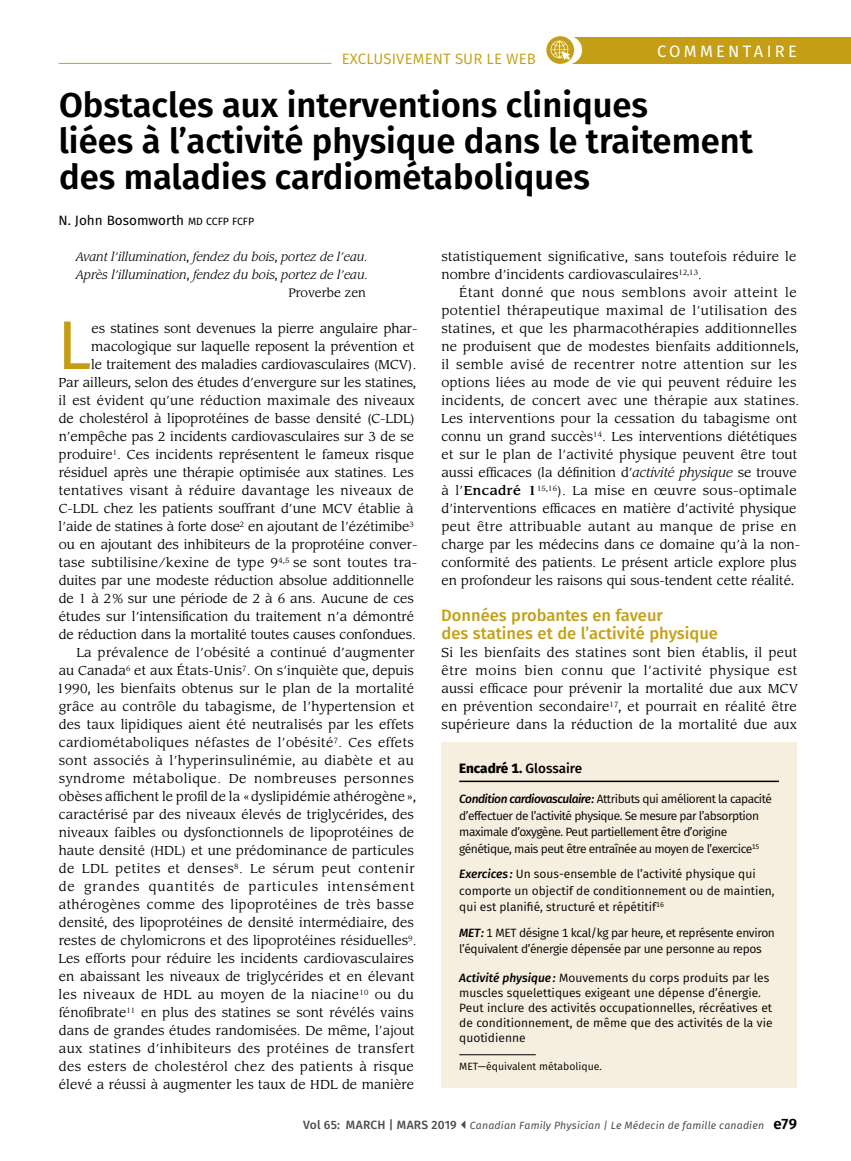
<style>
.page{position:relative;width:851px;height:1161px;background:#fff}
.page>*{position:absolute;margin:0;border:0;box-sizing:border-box;transform-origin:0 0}
.t1{font:68.85px "Fira Sans";color:#c49f16}
.t2{font:600 34.5px/36px "Fira Sans";color:#000}
.t3{font:500 16.5px/18px "Fira Sans";color:#c49f16}
.t4{font:16.5px "Fira Sans";letter-spacing:.2em;color:#fff}
.t5{font:15px "Fira Sans";letter-spacing:.01em;color:#c49f16}
.t6{font:13.5px "Fira Sans";color:#000}
.t7{font:800 13.5px "Fira Sans";letter-spacing:-.005em;color:#000}
.t8{font:12.75px/18px "Leawood Std";letter-spacing:.005em;color:#000}
.t9{font:12px/15px "Fira Sans";letter-spacing:-.015em;color:#000}
.t10{font:12px/16.5px "Fira Sans";letter-spacing:-.04em;color:#000}
.t11{font:italic 12px/18px "Leawood Std";color:#000;text-align:right}
.t12{font:italic 10.5px "Fira Sans";letter-spacing:.015em;color:#4d4d4f}
.t13{font:10.5px "Fira Sans";color:#000}
.s1{font-size:10.5px}
.s2{font-family:"Fira Sans";font-style:normal}
.s3{font-style:normal}
.s4{font-family:"Fira Sans"}
.s5{font-style:italic}
.s6{font-weight:500}
.s7{font-weight:500;font-style:italic}
.s8{font-weight:500;font-style:normal;font-size:12px}
.s9{font-weight:600;font-style:normal;font-size:15px;color:#000}
</style>
<div class="page">
<hr style="left:58px;top:63px;width:273px;height:1px;background:#c49f16">
<div style="left:572px;top:37px;width:278px;height:27px;background:#c49f16"></div>
<div style="left:554px;top:36px;width:28px;height:28px;background:#fff;border-radius:50%"></div>
<div style="left:441px;top:742px;width:355px;height:346px;background:#f6efdf"></div>
<hr style="left:459px;top:781px;width:319px;height:1px;background:#000">
<hr style="left:459px;top:1054px;width:77px;height:1px;background:#000">
<div style="left:546px;top:36px;width:28px;height:28px;background:#c49f16;border-radius:50%"></div>
<svg style="left:550px;top:41px;width:20px;height:19px"></svg>
<p class="t5" style="left:342px;top:47px;width:196px">EXCLUSIVEMENT SUR LE WEB</p>
<p class="t4" style="left:657px;top:39px;width:141px">COMMENTAIRE</p>
<h2 class="t2" style="left:59px;top:85px;width:695px">Obstacles aux interventions cliniques<br>liées à l’activité physique dans le traitement des maladies cardiométaboliques</h2>
<p class="t6" style="left:58px;top:210px;width:197px">N. John Bosomworth <span class="s1">MD CCFP FCFP</span></p>
<p class="t11" style="left:76px;top:248px;width:293px">Avant l’illumination<span class="s2">,</span> fendez du bois<span class="s2">,</span> portez de l’eau.<br>Après l’illumination<span class="s2">,</span> fendez du bois<span class="s2">,</span> portez de l’eau.<br><span class="s3">Proverbe zen</span></p>
<h1 class="t1" style="left:57px;top:293px;width:36px">L</h1>
<p class="t8" style="left:57px;top:320px;width:362px;text-align:right">es statines sont devenues la pierre angulaire phar&shy;macologique sur laquelle reposent la prévention et<br>le traitement des maladies cardiovasculaires (MCV).<br>Par ailleurs<span class="s4">,</span> selon des études d’envergure sur les statines<span class="s4">, </span>il est évident qu’une réduction maximale des niveaux de cholestérol à lipoprotéines de basse densité (C-LDL) n’empêche pas 2 incidents cardiovasculaires sur 3 de se produire<sup>1</sup>. Ces incidents représentent le fameux risque résiduel après une thérapie optimisée aux statines. Les tentatives visant à réduire davantage les niveaux de C-LDL chez les patients souffrant d’une MCV établie à l’aide de statines à forte dose<sup>2</sup> en ajoutant de l’ézétimibe<sup>3 </sup>ou en ajoutant des inhibiteurs de la proprotéine conver&shy;tase subtilisine/kexine de type 9<sup>4</sup><sup>,</sup><sup>5</sup> se sont toutes tra&shy;duites par une modeste réduction absolue additionnelle de 1 à 2% sur une période de 2 à 6 ans. Aucune de ces études sur l’intensification du traitement n’a démontré de réduction dans la mortalité toutes causes confondues.<br>La prévalence de l’obésité a continué d’augmenter<br>au Canada<sup>6</sup> et aux États-Unis<sup>7</sup>. On s’inquiète que<span class="s4">,</span> depuis 1990<span class="s4">,</span> les bienfaits obtenus sur le plan de la mortalité grâce au contrôle du tabagisme<span class="s4">,</span> de l’hypertension et des taux lipidiques aient été neutralisés par les effets cardiométaboliques néfastes de l’obésité<sup>7</sup>. Ces effets sont associés à l’hyperinsulinémie<span class="s4">,</span> au diabète et au syndrome métabolique. De nombreuses personnes obèses affichent le profil de la «dyslipidémie athérogène»<span class="s4">, </span>caractérisé par des niveaux élevés de triglycérides<span class="s4">,</span> des niveaux faibles ou dysfonctionnels de lipoprotéines de haute densité (HDL) et une prédominance de particules de LDL petites et denses<sup>8</sup>. Le sérum peut contenir de grandes quantités de particules intensément athérogènes comme des lipoprotéines de très basse densité<span class="s4">,</span> des lipoprotéines de densité intermédiaire<span class="s4">,</span> des restes de chylomicrons et des lipoprotéines résiduelles<sup>9</sup>.<br>Les efforts pour réduire les incidents cardiovasculaires en abaissant les niveaux de triglycérides et en élevant les niveaux de HDL au moyen de la niacine<sup>10</sup> ou du fénofibrate<sup>11</sup> en plus des statines se sont révélés vains dans de grandes études randomisées. De même<span class="s4">,</span> l’ajout aux statines d’inhibiteurs des protéines de transfert des esters de cholestérol chez des patients à risque élevé a réussi à augmenter les taux de HDL de manière</p>
<p class="t8" style="left:441px;top:248px;width:357px">statistiquement significative<span class="s4">,</span> sans toutefois réduire le nombre d’incidents cardiovasculaires<sup>12</sup><sup>,</sup><sup>13</sup>.</p>
<p class="t8" style="left:441px;top:284px;width:360px;text-indent:18px">Étant donné que nous semblons avoir atteint le potentiel thérapeutique maximal de l’utilisation des statines<span class="s4">,</span> et que les pharmacothérapies additionnelles ne produisent que de modestes bienfaits additionnels<span class="s4">, </span>il semble avisé de recentrer notre attention sur les options liées au mode de vie qui peuvent réduire les incidents<span class="s4">,</span> de concert avec une thérapie aux statines.<br>Les interventions pour la cessation du tabagisme ont connu un grand succès<sup>14</sup>. Les interventions diététiques et sur le plan de l’activité physique peuvent être tout aussi efficaces (la définition d’<span class="s5">activité physique</span> se trouve à l’<span class="s6">Encadré 1</span><sup>15</sup><sup>,</sup><sup>16</sup>). La mise en œuvre sous-optimale d’interventions efficaces en matière d’activité physique peut être attribuable autant au manque de prise en charge par les médecins dans ce domaine qu’à la non&shy;conformité des patients. Le présent article explore plus en profondeur les raisons qui sous-tendent cette réalité<span class="s4">.</span></p>
<p class="t3" style="left:441px;top:605px;width:278px">Données probantes en faveur<br>des statines et de l’activité physique</p>
<p class="t8" style="left:441px;top:644px;width:358px;text-align:justify">Si les bienfaits des statines sont bien établis<span class="s4">,</span> il peut être moins bien connu que l’activité physique est aussi efficace pour prévenir la mortalité due aux MCV en prévention secondaire<sup>17</sup><span class="s4">,</span> et pourrait en réalité être supérieure dans la réduction de la mortalité due aux</p>
<p class="t7" style="left:459px;top:757px;width:124px">Encadré 1. <span class="s6">Glossaire</span></p>
<p class="t10" style="left:459px;top:790px;width:314px"><span class="s7">Condition cardiovasculaire:</span> Attributs qui améliorent la capacité d’effectuer de l’activité physique. Se mesure par l’absorption maximale d’oxygène. Peut partiellement être d’origine génétique, mais peut être entraînée au moyen de l’exercice<sup>15</sup></p>
<p class="t9" style="left:459px;top:865px;width:317px;line-height:16.5px"><span class="s7">Exercices :</span> Un sous-ensemble de l’activité physique qui comporte un objectif de conditionnement ou de maintien, qui est planifié, structuré et répétitif<sup>16</sup></p>
<p class="t9" style="left:459px;top:924px;width:317px;line-height:16.5px"><span class="s7">MET:</span> 1 MET désigne 1 kcal/kg par heure, et représente environ l’équivalent d’énergie dépensée par une personne au repos</p>
<p class="t9" style="left:459px;top:970px;width:315px"><span class="s7">Activité physique:</span> Mouvements du corps produits par les muscles squelettiques exigeant une dépense d’énergie.<br>Peut inclure des activités occupationnelles, récréatives et de conditionnement, de même que des activités de la vie quotidienne</p>
<p class="t13" style="left:459px;top:1059px;width:144px">MET—équivalent métabolique.</p>
<p class="t12" style="left:303px;top:1117px;width:495px"><span class="s8">Vol 65: MARCH | MARS 2019</span> Canadian Family Physician | Le Médecin de famille canadien <span class="s9">e79</span></p>
</div>
